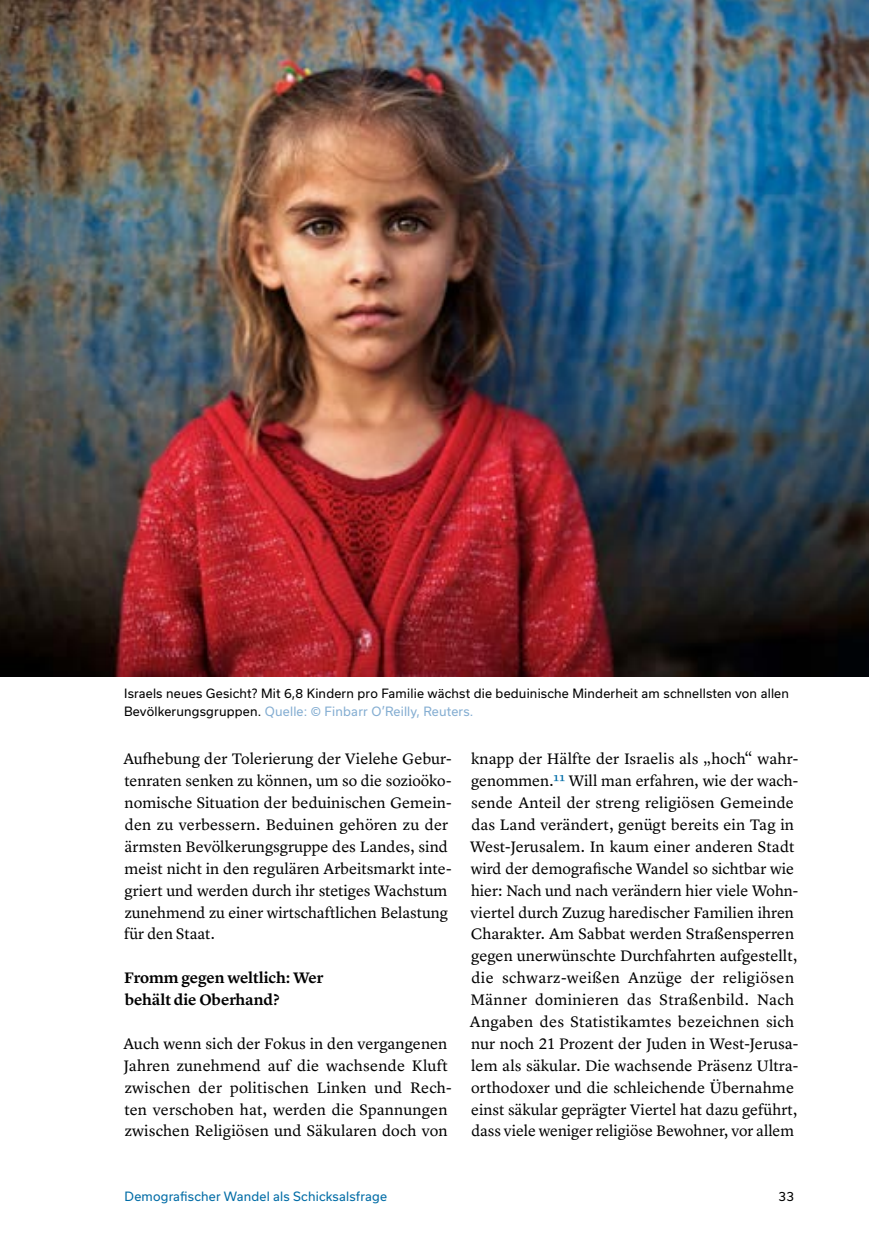
<style>
.page{position:relative;width:869px;height:1246px;background:#fff}
.page>*{position:absolute;margin:0;border:0;box-sizing:border-box;transform-origin:0 0}
.Paragraph{font:15.75px/21.9px "Lyon Text";color:#000}
.Header3{font:600 15.75px/21.9px "Lyon Text";letter-spacing:-.005em;color:#000}
.t1{font:12.25px/17.5px "Usual";letter-spacing:.015em;color:#000}
.t2{font:12.25px "Usual";letter-spacing:.015em;color:#006ca6}
.s1{color:#85aed2}
.s2{font-size:13.12px;color:#85aed2}
.s3{color:#006ca6}
</style>
<div class="page">
<img style="left:0;top:0;width:868px;height:676px">
<p class="t1" style="left:124px;top:684px;width:666px">Israels neues Gesicht? Mit 6,8 Kindern pro Familie wächst die beduinische Minderheit am schnellsten von allen<br>Bevölkerungsgruppen. <span class="s1">Quelle: © Finbarr O</span><span class="s2">’</span><span class="s1">Reilly, Reuters.</span></p>
<p class="Paragraph" style="left:123px;top:746px;width:330px">Aufhebung der Tolerierung der Vielehe Gebur&shy;tenraten senken zu können, um so die sozioöko&shy;nomische Situation der beduinischen Gemein&shy;den zu verbessern. Beduinen gehören zu der ärmsten Bevölkerungsgruppe des Landes, sind meist nicht in den regulären Arbeitsmarkt inte&shy;griert und werden durch ihr stetiges Wachstum zunehmend zu einer wirtschaftlichen Belastung für den Staat.</p>
<p class="Header3" style="left:124px;top:965px;width:201px">Fromm gegen weltlich: Wer behält die Oberhand?</p>
<p class="Paragraph" style="left:123px;top:1031px;width:330px">Auch wenn sich der Fokus in den vergangenen Jahren zunehmend auf die wachsende Kluft zwischen der politischen Linken und Rech&shy;ten verschoben hat, werden die Spannungen zwischen Religiösen und Säkularen doch von</p>
<p class="Paragraph" style="left:469px;top:746px;width:330px">knapp der Hälfte der Israelis als „hoch“ wahr&shy;genommen.<span class="s3">11</span> Will man erfahren, wie der wach&shy;sende Anteil der streng religiösen Gemeinde das Land verändert, genügt bereits ein Tag in West-Jerusalem. In kaum einer anderen Stadt wird der demografische Wandel so sichtbar wie hier: Nach und nach verändern hier viele Wohn&shy;viertel durch Zuzug haredischer Familien ihren Charakter. Am Sabbat werden Straßensperren gegen unerwünschte Durchfahrten aufgestellt, die schwarz-weißen Anzüge der religiösen Männer dominieren das Straßenbild. Nach Angaben des Statistikamtes bezeichnen sich nur noch 21 Prozent der Juden in West-Jerusa&shy;lem als säkular. Die wachsende Präsenz Ultra&shy;orthodoxer und die schleichende Übernahme einst säkular geprägter Viertel hat dazu geführt, dass viele weniger religiöse Bewohner, vor allem</p>
<p class="t2" style="left:125px;top:1188px;width:264px">Demografischer Wandel als Schicksalsfrage</p>
<p class="t1" style="left:778px;top:1186px;width:17px">33</p>
</div>
